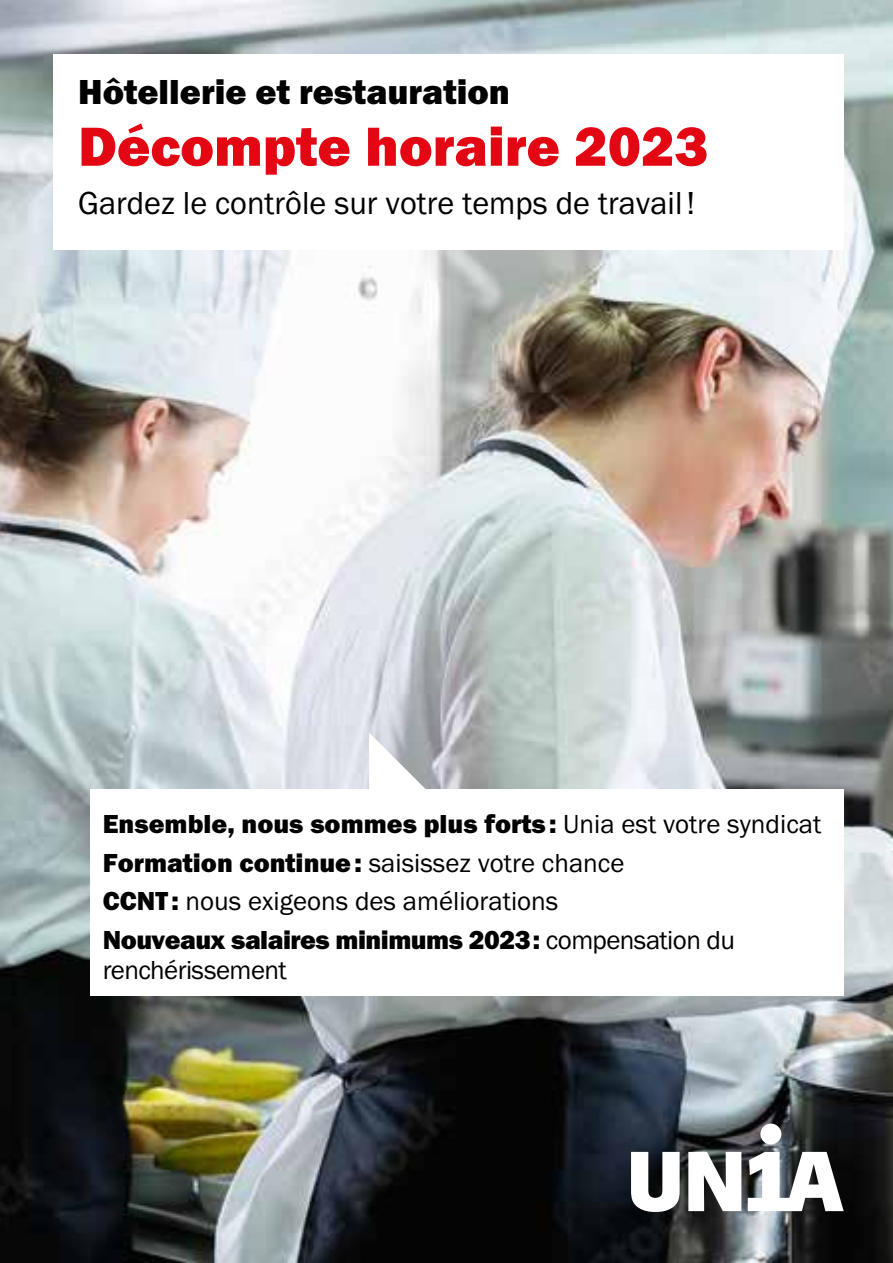
<style>
.page{position:relative;width:893px;height:1263px;background:#fff}
.page>*{position:absolute;margin:0;border:0;box-sizing:border-box;transform-origin:0 0}
.t1{font:57px "Franklin Gothic URW Hea";color:#e30613}
.t2{font:36px "Franklin Gothic URW Hea";color:#000}
.t3{font:33px "Franklin Gothic URW Boo";color:#000}
.t4{font:27px/38.4px "Franklin Gothic URW Boo";color:#000}
.t5{font:27px "Franklin Gothic URW Hea";color:#000}
.t6{font:27px "Franklin Gothic URW Hea";letter-spacing:-.02em;color:#000}
.t7{font:27px "Franklin Gothic URW Boo";letter-spacing:-.02em;color:#000}
.s1{font-family:"Franklin Gothic URW Boo"}
.s2{font-family:"Franklin Gothic URW Hea"}
</style>
<div class="page">
<img style="left:0;top:0;width:893px;height:1263px">
<div style="left:53px;top:54px;width:791px;height:196px;background:#fff"></div>
<div style="left:90px;top:790px;width:754px;height:206px;background:#fff"></div>
<svg style="left:369px;top:732px;width:60px;height:58px"></svg>
<svg style="left:760px;top:1123px;width:21px;height:21px"></svg>
<svg style="left:631px;top:1152px;width:49px;height:60px"></svg>
<svg style="left:688px;top:1152px;width:53px;height:59px"></svg>
<svg style="left:748px;top:1152px;width:96px;height:59px"></svg>
<h2 class="t2" style="left:78px;top:68px;width:433px">Hôtellerie et restauration</h2>
<h1 class="t1" style="left:78px;top:110px;width:631px">Décompte horaire 2023</h1>
<p class="t3" style="left:78px;top:182px;width:618px">Gardez le contrôle sur votre temps de travail!</p>
<p class="t5" style="left:103px;top:807px;width:720px">Ensemble, nous sommes plus forts : <span class="s1">Unia est votre syndicat</span></p>
<p class="t4" style="left:103px;top:843px;width:523px"><span class="s2">Formation continue :</span> saisissez votre chance<br><span class="s2">CCNT :</span> nous exigeons des améliorations</p>
<p class="t6" style="left:103px;top:922px;width:634px">Nouveaux salaires minimums 2023 : <span class="s1">compensation du</span></p>
<p class="t7" style="left:103px;top:953px;width:186px">renchérissement</p>
</div>
